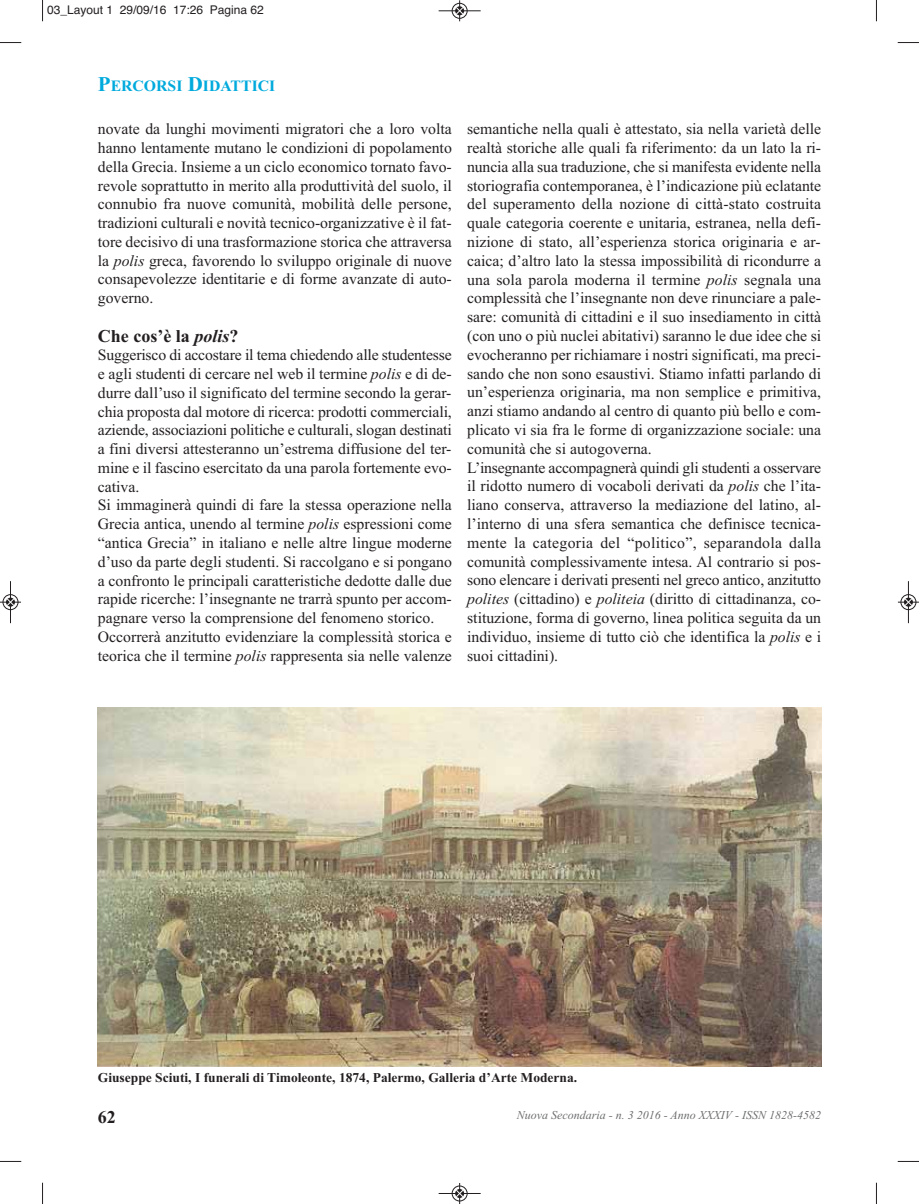
<style>
.page{position:relative;width:919px;height:1204px;background:#fff}
.page>*{position:absolute;margin:0;border:0;box-sizing:border-box;transform-origin:0 0}
.t1{font:700 18px "Times New Roman";color:#231f20}
.t2{font:15.75px/18.8px "Times New Roman";color:#231f20}
.t3{font:700 15.75px "Times New Roman";color:#0ad}
.t4{font:700 13.5px "Times New Roman";color:#231f20}
.t5{font:italic 12px "Times New Roman";color:#6d6e70}
.t6{font:12px "Helvetica";color:#231f20}
.s1{font-size:21px}
.s2{font-style:italic}
</style>
<div class="page">
<img style="left:98px;top:707px;width:723px;height:359px">
<svg style="left:42px;top:0;width:1px;height:21px"></svg>
<svg style="left:0;top:42px;width:21px;height:1px"></svg>
<svg style="left:875px;top:0;width:2px;height:21px"></svg>
<svg style="left:897px;top:42px;width:21px;height:1px"></svg>
<svg style="left:42px;top:1182px;width:1px;height:21px"></svg>
<svg style="left:0;top:1160px;width:21px;height:2px"></svg>
<svg style="left:875px;top:1182px;width:2px;height:21px"></svg>
<svg style="left:897px;top:1160px;width:21px;height:2px"></svg>
<div style="left:451px;top:3px;width:16px;height:16px;border:1px solid #fff;border-radius:50%"></div>
<hr style="left:438px;top:11px;width:42px;height:1px;background:#231f20">
<div style="left:452px;top:3px;width:15px;height:15px;border:1px solid #231f20;border-radius:50%"></div>
<svg style="left:456px;top:0;width:7px;height:21px"></svg>
<div style="left:451px;top:1185px;width:16px;height:16px;border:1px solid #fff;border-radius:50%"></div>
<hr style="left:438px;top:1193px;width:42px;height:1px;background:#231f20">
<div style="left:452px;top:1185px;width:15px;height:15px;border:1px solid #231f20;border-radius:50%"></div>
<svg style="left:456px;top:1183px;width:7px;height:20px"></svg>
<div style="left:3px;top:594px;width:15px;height:16px;border:1px solid #fff;border-radius:50%"></div>
<hr style="left:10px;top:581px;width:1px;height:42px;background:#231f20">
<div style="left:3px;top:594px;width:15px;height:15px;border:1px solid #231f20;border-radius:50%"></div>
<svg style="left:0;top:598px;width:21px;height:8px"></svg>
<div style="left:900px;top:594px;width:16px;height:16px;border:1px solid #fff;border-radius:50%"></div>
<hr style="left:908px;top:581px;width:1px;height:42px;background:#231f20">
<div style="left:900px;top:594px;width:16px;height:15px;border:1px solid #231f20;border-radius:50%"></div>
<svg style="left:898px;top:598px;width:20px;height:8px"></svg>
<p class="t6" style="left:47px;top:5px;width:218px">03_Layout 1 29/09/16 17:26 Pagina 62</p>
<p class="t3" style="left:98px;top:80px;width:179px"><span class="s1">P</span>ERCORSI <span class="s1">D</span>IDATTICI</p>
<p class="t2" style="left:98px;top:121px;width:355px;text-align:justify">novate da lunghi movimenti migratori che a loro volta hanno lentamente mutano le condizioni di popolamento della Grecia. Insieme a un ciclo economico tornato favo&shy;revole soprattutto in merito alla produttività del suolo, il connubio fra nuove comunità, mobilità delle persone, tradizioni culturali e novità tecnico-organizzative è il fat&shy;tore decisivo di una trasformazione storica che attraversa la <span class="s2">polis</span> greca, favorendo lo sviluppo originale di nuove consapevolezze identitarie e di forme avanzate di auto&shy;governo.</p>
<p class="t1" style="left:98px;top:329px;width:142px">Che cos’è la <span class="s2">polis</span>?</p>
<p class="t2" style="left:98px;top:347px;width:355px">Suggerisco di accostare il tema chiedendo alle studentesse e agli studenti di cercare nel web il termine <span class="s2">polis</span> e di de&shy;durre dall’uso il significato del termine secondo la gerar&shy;chia proposta dal motore di ricerca: prodotti commerciali, aziende, associazioni politiche e culturali, slogan destinati a fini diversi attesteranno un’estrema diffusione del ter&shy;mine e il fascino esercitato da una parola fortemente evo&shy;cativa.<br>Si immaginerà quindi di fare la stessa operazione nella Grecia antica, unendo al termine <span class="s2">polis</span> espressioni come “antica Grecia” in italiano e nelle altre lingue moderne d’uso da parte degli studenti. Si raccolgano e si pongano a confronto le principali caratteristiche dedotte dalle due rapide ricerche: l’insegnante ne trarrà spunto per accom&shy;pagnare verso la comprensione del fenomeno storico.<br>Occorrerà anzitutto evidenziare la complessità storica e teorica che il termine <span class="s2">polis</span> rappresenta sia nelle valenze</p>
<p class="t2" style="left:467px;top:121px;width:355px">semantiche nella quali è attestato, sia nella varietà delle realtà storiche alle quali fa riferimento: da un lato la ri&shy;nuncia alla sua traduzione, che si manifesta evidente nella storiografia contemporanea, è l’indicazione più eclatante del superamento della nozione di città-stato costruita quale categoria coerente e unitaria, estranea, nella defi&shy;nizione di stato, all’esperienza storica originaria e ar&shy;caica; d’altro lato la stessa impossibilità di ricondurre a una sola parola moderna il termine <span class="s2">polis</span> segnala una complessità che l’insegnante non deve rinunciare a pale&shy;sare: comunità di cittadini e il suo insediamento in città (con uno o più nuclei abitativi) saranno le due idee che si evocheranno per richiamare i nostri significati, ma preci&shy;sando che non sono esaustivi. Stiamo infatti parlando di un’esperienza originaria, ma non semplice e primitiva, anzi stiamo andando al centro di quanto più bello e com&shy;plicato vi sia fra le forme di organizzazione sociale: una comunità che si autogoverna.<br>L’insegnante accompagnerà quindi gli studenti a osservare il ridotto numero di vocaboli derivati da <span class="s2">polis</span> che l’ita&shy;liano conserva, attraverso la mediazione del latino, al&shy;l’interno di una sfera semantica che definisce tecnica&shy;mente la categoria del “politico”, separandola dalla comunità complessivamente intesa. Al contrario si pos&shy;sono elencare i derivati presenti nel greco antico, anzitutto <span class="s2">polites</span> (cittadino) e <span class="s2">politeia</span> (diritto di cittadinanza, co&shy;stituzione, forma di governo, linea politica seguita da un individuo, insieme di tutto ciò che identifica la <span class="s2">polis</span> e i suoi cittadini).</p>
<p class="t4" style="left:98px;top:1072px;width:481px">Giuseppe Sciuti, I funerali di Timoleonte, 1874, Palermo, Galleria d’Arte Moderna.</p>
<p class="t1" style="left:98px;top:1110px;width:19px">62</p>
<p class="t5" style="left:516px;top:1110px;width:306px">Nuova Secondaria - n. 3 2016 - Anno XXXIV - ISSN 1828-4582</p>
</div>
